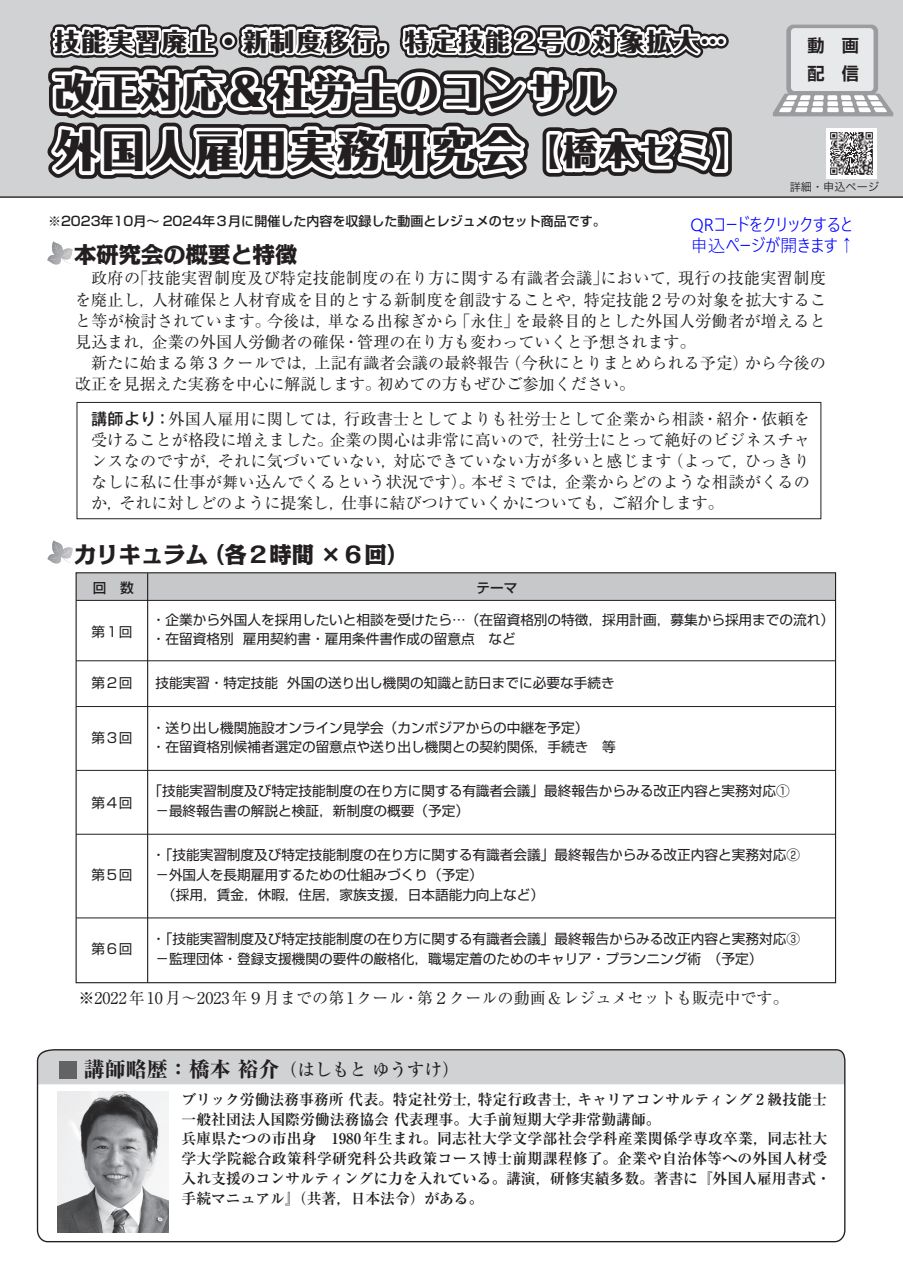
<style>
.page{position:relative;width:903px;height:1275px;background:#fff}
.page>*{position:absolute;margin:0;border:0;box-sizing:border-box;transform-origin:0 0}
.t1{font:800 43.4px "Folk Pro";letter-spacing:.085em;color:#231f20}
.t2{font:800 39.73px "Folk Pro";letter-spacing:.085em;color:#231f20}
.t3{font:800 24.85px "Folk Pro";letter-spacing:.085em;color:#231f20}
.t4{font:800 22.4px "Kakumin Pro";color:#231f20}
.t5{font:17.5px/21px "Yu Gothic UI Semilight";color:#00f}
.t6{font:500 17.32px "Ryumin Pr 6 N";color:#231f20}
.t7{font:700 17.15px/27.7px "Shin Go Pr 6 N De";color:#231f20}
.t8{font:16.1px/21.2px "Ryumin Pr 6 N";color:#231f20}
.t9{font:700 14.88px/19.8px "Ryumin Pr 6 N";letter-spacing:-.005em;color:#231f20}
.t10{font:13.65px/19.8px "Shin Go Pr 6 N";color:#231f20}
.t11{font:500 13.65px "Shin Go Pr 6 N";color:#231f20}
.t12{font:500 12.95px "Shin Go Pr 6 N";color:#231f20}
.t13{font:11.2px "Hira Kaku Pro W3";color:#231f20}
.s1{font-size:34.65px}
.s2{font-family:"Gothic MB101 Pr 6 N";font-weight:500}
.s3{font-weight:800;font-size:21px}
</style>
<div class="page">
<div style="left:0;top:0;width:903px;height:198px;background:#d1d2d4"></div>
<svg style="left:772px;top:25px;width:121px;height:91px;background:#d3d4d6"></svg>
<svg style="left:36px;top:1049px;width:810px;height:194px"></svg>
<div style="left:59px;top:1061px;width:17px;height:18px;background:#636366"></div>
<img style="left:826px;top:129px;width:50px;height:49px">
<svg style="left:47px;top:540px;width:26px;height:24px"></svg>
<div style="left:76px;top:573px;width:759px;height:27px;background:#c7c8ca"></div>
<hr style="left:76px;top:600px;width:759px;height:1px;background:#231f20">
<hr style="left:76px;top:660px;width:759px;height:1px;background:#231f20">
<hr style="left:76px;top:706px;width:759px;height:1px;background:#231f20">
<hr style="left:76px;top:770px;width:759px;height:1px;background:#231f20">
<hr style="left:147px;top:573px;width:1px;height:410px;background:#231f20">
<hr style="left:76px;top:834px;width:759px;height:1px;background:#231f20">
<hr style="left:76px;top:917px;width:759px;height:1px;background:#231f20">
<svg style="left:31px;top:0;width:708px;height:402px"></svg>
<img style="left:58px;top:1092px;width:111px;height:141px">
<div style="left:76px;top:402px;width:745px;height:117px;border:1px solid #231f20"></div>
<h3 class="t3" style="left:55px;top:20px;width:672px">技能実習廃止・新制度移行，特定技能２号の対象拡大…</h3>
<h2 class="t2" style="left:55px;top:58px;width:558px">改正対応＆社労士のコンサル</h2>
<h1 class="t1" style="left:55px;top:114px;width:696px">外国人雇用実務研究会<span class="s1">【橋本ゼミ】</span></h1>
<p class="t7" style="left:807px;top:31px;width:53px">動　画配　信</p>
<p class="t13" style="left:790px;top:176px;width:91px">詳細・申込ページ</p>
<p class="t12" style="left:48px;top:210px;width:559px">※2023年10月～ 2024年３月に開催した内容を収録した動画とレジュメのセット商品です。</p>
<p class="t5" style="left:690px;top:213px;width:167px">QRコードをクリックすると申込ページが開きます↑</p>
<h3 class="t4" style="left:74px;top:236px;width:225px">本研究会の概要と特徴</h3>
<p class="t8" style="left:75px;top:267px;width:753px">　政府の｢技能実習制度及び特定技能制度の在り方に関する有識者会議｣において，現行の技能実習制度を廃止し，人材確保と人材育成を目的とする新制度を創設することや，特定技能２号の対象を拡大すること等が検討されています。今後は，単なる出稼ぎから「永住」を最終目的とした外国人労働者が増えると見込まれ，企業の外国人労働者の確保・管理の在り方も変わっていくと予想されます。<br>　新たに始まる第３クールでは，上記有識者会議の最終報告（今秋にとりまとめられる予定）から今後の改正を見据えた実務を中心に解説します。初めての方もぜひご参加ください。</p>
<p class="t8" style="left:91px;top:407px;width:720px;text-align:justify"><span class="s2">講師より：</span>外国人雇用に関しては，行政書士としてよりも社労士として企業から相談・紹介・依頼を受けることが格段に増えました。企業の関心は非常に高いので，社労士にとって絶好のビジネスチャンスなのですが，それに気づいていない，対応できていない方が多いと感じます（よって，ひっきりなしに私に仕事が舞い込んでくるという状況です）。本ゼミでは，企業からどのような相談がくるのか，それに対しどのように提案し，仕事に結びつけていくかについても，ご紹介します。</p>
<h3 class="t4" style="left:74px;top:536px;width:336px">カリキュラム（各２時間 ×６回）</h3>
<p class="t11" style="left:93px;top:576px;width:42px">回　数</p>
<p class="t11" style="left:476px;top:576px;width:42px">テーマ</p>
<p class="t10" style="left:92px;top:621px;width:43px">第1回</p>
<p class="t10" style="left:152px;top:609px;width:684px">・企業から外国人を採用したいと相談を受けたら…（在留資格別の特徴，採用計画，募集から採用までの流れ）・在留資格別 雇用契約書・雇用条件書作成の留意点　など</p>
<p class="t10" style="left:155px;top:672px;width:461px">技能実習・特定技能 外国の送り出し機関の知識と訪日までに必要な手続き</p>
<p class="t10" style="left:152px;top:716px;width:465px">・送り出し機関施設オンライン見学会（カンボジアからの中継を予定）<br>・在留資格別候補者選定の留意点や送り出し機関との契約関係，手続き　等</p>
<p class="t10" style="left:92px;top:672px;width:43px">第2回</p>
<p class="t10" style="left:92px;top:727px;width:43px">第3回</p>
<p class="t10" style="left:92px;top:792px;width:42px">第４回</p>
<p class="t10" style="left:92px;top:864px;width:42px">第５回</p>
<p class="t10" style="left:92px;top:938px;width:42px">第６回</p>
<p class="t10" style="left:155px;top:780px;width:636px;text-indent:-7px">「技能実習制度及び特定技能制度の在り方に関する有識者会議」最終報告からみる改正内容と実務対応①－最終報告書の解説と検証，新制度の概要（予定）</p>
<p class="t10" style="left:152px;top:844px;width:649px">・「技能実習制度及び特定技能制度の在り方に関する有識者会議」最終報告からみる改正内容と実務対応②－外国人を長期雇用するための仕組みづくり（予定）<br>　（採用，賃金，休暇，住居，家族支援，日本語能力向上など）</p>
<p class="t10" style="left:152px;top:928px;width:649px">・「技能実習制度及び特定技能制度の在り方に関する有識者会議」最終報告からみる改正内容と実務対応③－監理団体・登録支援機関の要件の厳格化，職場定着のためのキャリア・プランニング術　（予定）</p>
<p class="t8" style="left:78px;top:986px;width:712px">※2022年 10月～2023年９月までの第 1クール・第２クールの動画&amp;レジュメセットも販売中です。</p>
<p class="t6" style="left:84px;top:1056px;width:377px"><span class="s3">講師略歴：橋本 裕介</span>（はしもと ゆうすけ）</p>
<p class="t9" style="left:181px;top:1089px;width:651px">ブリック労働法務事務所 代表。特定社労士，特定行政書士，キャリアコンサルティング２級技能士一般社団法人国際労働法務協会 代表理事。大手前短期大学非常勤講師。<br>兵庫県たつの市出身　1980年生まれ。同志社大学文学部社会学科産業関係学専攻卒業，同志社大学大学院総合政策科学研究科公共政策コース博士前期課程修了。企業や自治体等への外国人材受入れ支援のコンサルティングに力を入れている。講演，研修実績多数。著書に『外国人雇用書式・手続マニュアル』（共著，日本法令）がある。</p>
</div>
